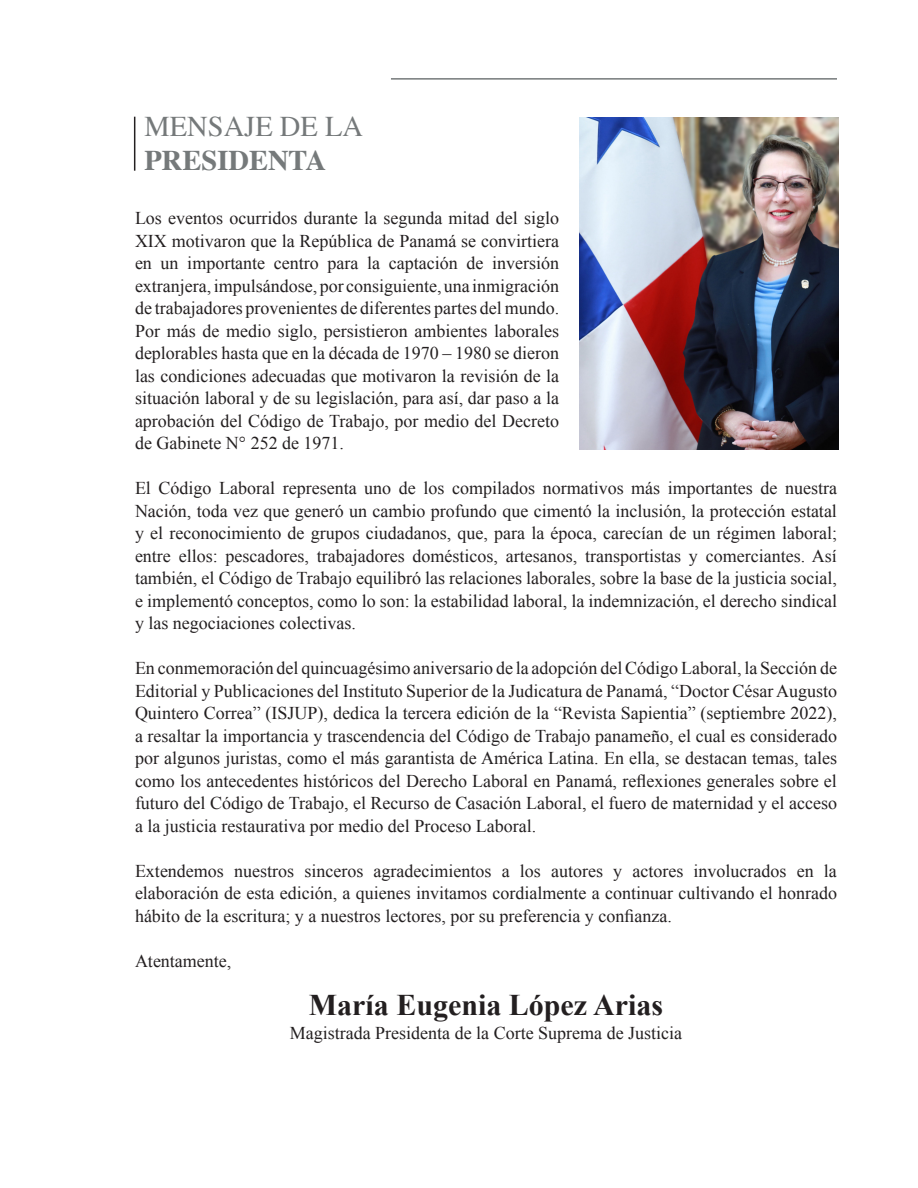
<style>
.page{position:relative;width:918px;height:1188px;background:#fff}
.page>*{position:absolute;margin:0;border:0;box-sizing:border-box;transform-origin:0 0}
.t1{font:700 30px "Times New Roman";color:#231f20}
.t2{font:28.5px "Times";color:#75797a}
.t3{font:700 28.5px "Times";color:#75797a}
.t4{font:18px/22.5px "Times New Roman";color:#231f20;text-align:justify}
</style>
<div class="page">
<hr style="left:391px;top:78px;width:446px;height:2px;background:#75797a">
<hr style="left:134px;top:117px;width:1px;height:54px;background:#231f20">
<img style="left:579px;top:117px;width:260px;height:332px">
<h2 class="t2" style="left:145px;top:100px;width:220px">MENSAJE DE LA</h2>
<h2 class="t3" style="left:145px;top:133px;width:183px">PRESIDENTA</h2>
<p class="t4" style="left:135px;top:207px;width:426px">Los eventos ocurridos durante la segunda mitad del siglo XIX motivaron que la República de Panamá se convirtiera en un importante centro para la captación de inversión extranjera, impulsándose, por consiguiente, una inmigración de trabajadores provenientes de diferentes partes del mundo.<br>Por más de medio siglo, persistieron ambientes laborales deplorables hasta que en la década de 1970 – 1980 se dieron las condiciones adecuadas que motivaron la revisión de la situación laboral y de su legislación, para así, dar paso a la aprobación del Código de Trabajo, por medio del Decreto de Gabinete N° 252 de 1971.</p>
<p class="t4" style="left:135px;top:477px;width:704px">El Código Laboral representa uno de los compilados normativos más importantes de nuestra Nación, toda vez que generó un cambio profundo que cimentó la inclusión, la protección estatal y el reconocimiento de grupos ciudadanos, que, para la época, carecían de un régimen laboral; entre ellos: pescadores, trabajadores domésticos, artesanos, transportistas y comerciantes. Así también, el Código de Trabajo equilibró las relaciones laborales, sobre la base de la justicia social, e implementó conceptos, como lo son: la estabilidad laboral, la indemnización, el derecho sindical y las negociaciones colectivas.</p>
<p class="t4" style="left:135px;top:657px;width:704px">En conmemoración del quincuagésimo aniversario de la adopción del Código Laboral, la Sección de Editorial y Publicaciones del Instituto Superior de la Judicatura de Panamá, “Doctor César Augusto Quintero Correa” (ISJUP), dedica la tercera edición de la “Revista Sapientia” (septiembre 2022), a resaltar la importancia y trascendencia del Código de Trabajo panameño, el cual es considerado por algunos juristas, como el más garantista de América Latina. En ella, se destacan temas, tales como los antecedentes históricos del Derecho Laboral en Panamá, reflexiones generales sobre el futuro del Código de Trabajo, el Recurso de Casación Laboral, el fuero de maternidad y el acceso a la justicia restaurativa por medio del Proceso Laboral.</p>
<p class="t4" style="left:135px;top:859px;width:704px">Extendemos nuestros sinceros agradecimientos a los autores y actores involucrados en la elaboración de esta edición, a quienes invitamos cordialmente a continuar cultivando el honrado hábito de la escritura; y a nuestros lectores, por su preferencia y confianza.</p>
<p class="t4" style="left:135px;top:949px;width:98px">Atentamente,</p>
<h1 class="t1" style="left:309px;top:984px;width:356px">María Eugenia López Arias</h1>
<p class="t4" style="left:290px;top:1021px;width:394px">Magistrada Presidenta de la Corte Suprema de Justicia</p>
</div>
